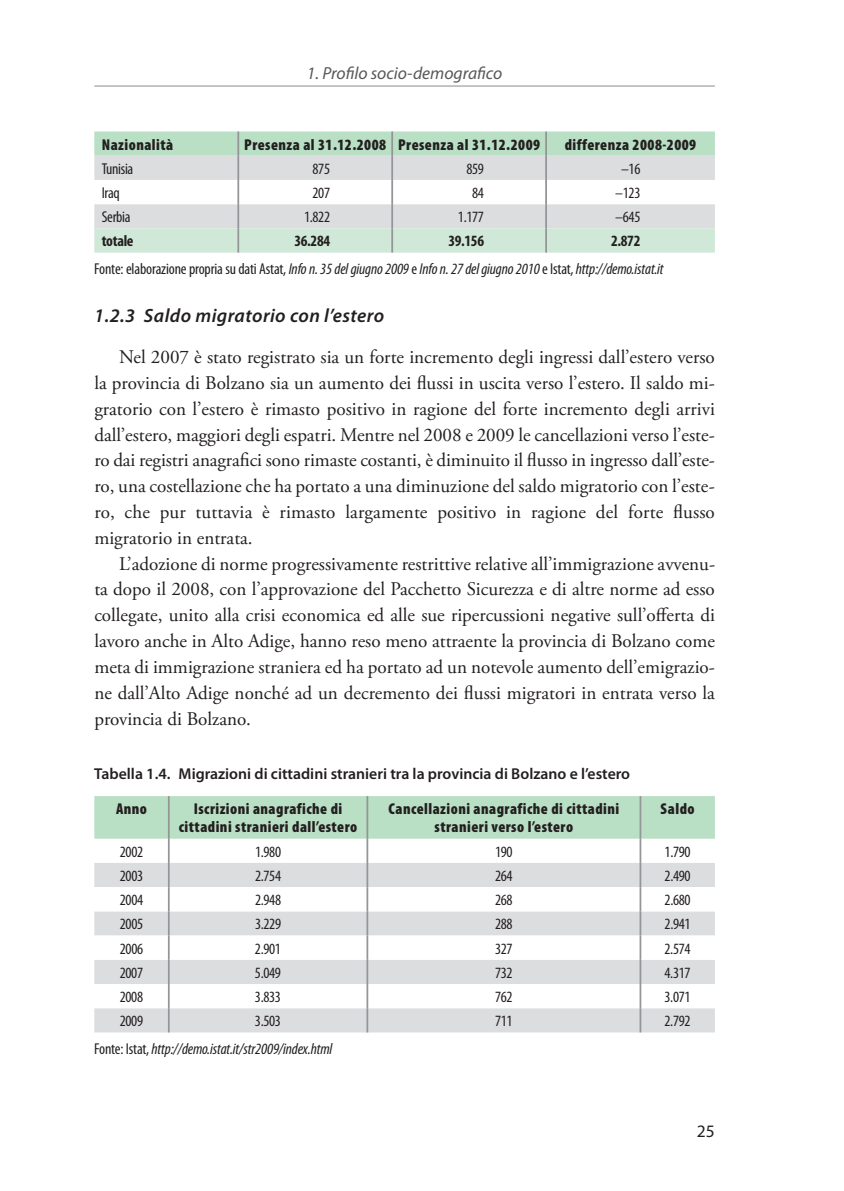
<style>
.page{position:relative;width:844px;height:1191px;background:#fff}
.page>*{position:absolute;margin:0;border:0;box-sizing:border-box;transform-origin:0 0}
.t1{font:19.25px/25.7px "Rytvpy A Garamond Pro";color:#231f20;text-align:justify}
.t2{font:italic 600 19.25px "Tcvktk Myriad Pro";letter-spacing:.02em;color:#231f20}
.t3{font:italic 17.5px "Vxwrxn Myriad Pro";color:#57585a}
.t4{font:17.5px "Crcfrr Myriad Pro";color:#231f20}
.t5{font:900 condensed 15.75px/18.4px "Dflqkq Myriad Pro";letter-spacing:.03em;color:#231f20;text-align:center}
.t6{font:condensed 15.75px "Pkrjjb Myriad Pro";letter-spacing:-.02em;color:#231f20}
.t7{font:italic condensed 15.75px "Nghmgb Myriad Pro";letter-spacing:-.01em;color:#231f20}
.t8{font:600 15.75px "Xfwmvp Myriad Pro";color:#231f20}
.t9{font:700 condensed 15.75px "Mdjbnb Myriad Pro";letter-spacing:-.02em;color:#231f20}
.s1{font-family:"Pkrjjb Myriad Pro";font-style:normal}
</style>
<div class="page">
<hr style="left:94px;top:86px;width:620px;height:1px;background:#8a8c8f">
<svg style="left:94px;top:131px;width:620px;height:25px;background:#bbdfc5"></svg>
<div style="left:94px;top:156px;width:620px;height:72px;background:#dcdddf"></div>
<svg style="left:94px;top:180px;width:620px;height:24px"></svg>
<svg style="left:94px;top:228px;width:620px;height:25px;background:#d1e8d7"></svg>
<hr style="left:237px;top:131px;width:2px;height:25px;background:#939598">
<hr style="left:391px;top:131px;width:2px;height:25px;background:#939598">
<hr style="left:237px;top:156px;width:2px;height:24px;background:#939598">
<hr style="left:391px;top:156px;width:2px;height:24px;background:#939598">
<hr style="left:237px;top:180px;width:2px;height:24px;background:#939598">
<hr style="left:391px;top:180px;width:2px;height:24px;background:#939598">
<hr style="left:237px;top:204px;width:2px;height:24px;background:#939598">
<hr style="left:391px;top:204px;width:2px;height:24px;background:#939598">
<hr style="left:237px;top:228px;width:2px;height:25px;background:#939598">
<hr style="left:391px;top:228px;width:2px;height:25px;background:#939598">
<hr style="left:545px;top:131px;width:2px;height:25px;background:#939598">
<hr style="left:545px;top:156px;width:2px;height:24px;background:#939598">
<hr style="left:545px;top:180px;width:2px;height:24px;background:#939598">
<hr style="left:545px;top:204px;width:2px;height:24px;background:#939598">
<hr style="left:545px;top:228px;width:2px;height:25px;background:#939598">
<div style="left:94px;top:796px;width:620px;height:42px;background:#b9dfc4"></div>
<div style="left:94px;top:863px;width:620px;height:169px;background:#dcdddf"></div>
<svg style="left:94px;top:887px;width:620px;height:121px"></svg>
<hr style="left:168px;top:796px;width:2px;height:42px;background:#939598">
<hr style="left:366px;top:796px;width:2px;height:42px;background:#939598">
<hr style="left:168px;top:838px;width:2px;height:25px;background:#939598">
<hr style="left:366px;top:838px;width:2px;height:25px;background:#939598">
<hr style="left:168px;top:863px;width:2px;height:24px;background:#939598">
<hr style="left:366px;top:863px;width:2px;height:24px;background:#939598">
<hr style="left:168px;top:887px;width:2px;height:24px;background:#939598">
<hr style="left:366px;top:887px;width:2px;height:24px;background:#939598">
<hr style="left:168px;top:911px;width:2px;height:24px;background:#939598">
<hr style="left:366px;top:911px;width:2px;height:24px;background:#939598">
<hr style="left:168px;top:935px;width:2px;height:24px;background:#939598">
<hr style="left:366px;top:935px;width:2px;height:24px;background:#939598">
<hr style="left:168px;top:959px;width:2px;height:25px;background:#939598">
<hr style="left:366px;top:959px;width:2px;height:25px;background:#939598">
<hr style="left:168px;top:984px;width:2px;height:24px;background:#939598">
<hr style="left:366px;top:984px;width:2px;height:24px;background:#939598">
<hr style="left:168px;top:1008px;width:2px;height:24px;background:#939598">
<hr style="left:366px;top:1008px;width:2px;height:24px;background:#939598">
<hr style="left:639px;top:796px;width:2px;height:42px;background:#939598">
<hr style="left:639px;top:838px;width:2px;height:25px;background:#939598">
<hr style="left:639px;top:863px;width:2px;height:24px;background:#939598">
<hr style="left:639px;top:887px;width:2px;height:24px;background:#939598">
<hr style="left:639px;top:911px;width:2px;height:24px;background:#939598">
<hr style="left:639px;top:935px;width:2px;height:24px;background:#939598">
<hr style="left:639px;top:959px;width:2px;height:25px;background:#939598">
<hr style="left:639px;top:984px;width:2px;height:24px;background:#939598">
<hr style="left:639px;top:1008px;width:2px;height:24px;background:#939598">
<p class="t3" style="left:307px;top:64px;width:197px">1. Profilo socio-demografico</p>
<p class="t5" style="left:102px;top:135px;width:73px">Nazionalità</p>
<p class="t5" style="left:244px;top:135px;width:297px">Presenza al 31.12.2008 Presenza al 31.12.2009</p>
<p class="t5" style="left:564px;top:135px;width:133px">differenza 2008-2009</p>
<p class="t6" style="left:102px;top:160px;width:33px">Tunisia</p>
<p class="t6" style="left:312px;top:160px;width:19px">875</p>
<p class="t6" style="left:466px;top:160px;width:19px">859</p>
<p class="t6" style="left:621px;top:160px;width:21px">–16</p>
<p class="t6" style="left:102px;top:184px;width:20px">Iraq</p>
<p class="t6" style="left:312px;top:184px;width:19px">207</p>
<p class="t6" style="left:472px;top:184px;width:13px">84</p>
<p class="t6" style="left:615px;top:184px;width:27px">–123</p>
<p class="t6" style="left:102px;top:208px;width:30px">Serbia</p>
<p class="t6" style="left:304px;top:208px;width:28px">1.822</p>
<p class="t6" style="left:458px;top:208px;width:28px">1.177</p>
<p class="t6" style="left:615px;top:208px;width:27px">–645</p>
<p class="t9" style="left:102px;top:232px;width:33px">totale</p>
<p class="t9" style="left:294px;top:232px;width:37px">36.284</p>
<p class="t9" style="left:448px;top:232px;width:37px">39.156</p>
<p class="t9" style="left:611px;top:232px;width:31px">2.872</p>
<p class="t7" style="left:94px;top:260px;width:570px"><span class="s1">Fonte: elaborazione propria su dati Astat,</span> Info n. 35 del giugno 2009 <span class="s1">e</span> Info n. 27 del giugno 2010 <span class="s1">e Istat,</span> http://demo.istat.it</p>
<p class="t2" style="left:94px;top:305px;width:291px">1.2.3 Saldo migratorio con l’estero</p>
<p class="t1" style="left:94px;top:345px;width:622px;text-indent:25px">Nel 2007 è stato registrato sia un forte incremento degli ingressi dall’estero verso la provincia di Bolzano sia un aumento dei flussi in uscita verso l’estero. Il saldo mi&shy;gratorio con l’estero è rimasto positivo in ragione del forte incremento degli arrivi dall’estero, maggiori degli espatri. Mentre nel 2008 e 2009 le cancellazioni verso l’este&shy;ro dai registri anagrafici sono rimaste costanti, è diminuito il flusso in ingresso dall’este&shy;ro, una costellazione che ha portato a una diminuzione del saldo migratorio con l’este&shy;ro, che pur tuttavia è rimasto largamente positivo in ragione del forte flusso migratorio in entrata.</p>
<p class="t1" style="left:94px;top:551px;width:622px;text-indent:25px">L’adozione di norme progressivamente restrittive relative all’immigrazione avvenu&shy;ta dopo il 2008, con l’approvazione del Pacchetto Sicurezza e di altre norme ad esso collegate, unito alla crisi economica ed alle sue ripercussioni negative sull’offerta di lavoro anche in Alto Adige, hanno reso meno attraente la provincia di Bolzano come meta di immigrazione straniera ed ha portato ad un notevole aumento dell’emigrazio&shy;ne dall’Alto Adige nonché ad un decremento dei flussi migratori in entrata verso la provincia di Bolzano.</p>
<p class="t8" style="left:94px;top:765px;width:537px">Tabella 1.4. Migrazioni di cittadini stranieri tra la provincia di Bolzano e l’estero</p>
<p class="t5" style="left:116px;top:800px;width:33px">Anno</p>
<p class="t5" style="left:179px;top:800px;width:180px">Iscrizioni anagrafiche di cittadini stranieri dall’estero</p>
<p class="t5" style="left:388px;top:800px;width:232px">Cancellazioni anagrafiche di cittadini stranieri verso l’estero</p>
<p class="t5" style="left:660px;top:800px;width:36px">Saldo</p>
<p class="t6" style="left:120px;top:843px;width:25px">2002</p>
<p class="t6" style="left:255px;top:843px;width:28px">1.980</p>
<p class="t6" style="left:495px;top:843px;width:19px">190</p>
<p class="t6" style="left:664px;top:843px;width:28px">1.790</p>
<p class="t6" style="left:120px;top:867px;width:25px">2003</p>
<p class="t6" style="left:255px;top:867px;width:28px">2.754</p>
<p class="t6" style="left:495px;top:867px;width:19px">264</p>
<p class="t6" style="left:664px;top:867px;width:28px">2.490</p>
<p class="t6" style="left:120px;top:891px;width:25px">2004</p>
<p class="t6" style="left:255px;top:891px;width:28px">2.948</p>
<p class="t6" style="left:495px;top:891px;width:19px">268</p>
<p class="t6" style="left:664px;top:891px;width:28px">2.680</p>
<p class="t6" style="left:120px;top:915px;width:25px">2005</p>
<p class="t6" style="left:255px;top:915px;width:28px">3.229</p>
<p class="t6" style="left:495px;top:915px;width:19px">288</p>
<p class="t6" style="left:664px;top:915px;width:28px">2.941</p>
<p class="t6" style="left:120px;top:940px;width:25px">2006</p>
<p class="t6" style="left:255px;top:940px;width:28px">2.901</p>
<p class="t6" style="left:495px;top:940px;width:19px">327</p>
<p class="t6" style="left:664px;top:940px;width:28px">2.574</p>
<p class="t6" style="left:120px;top:964px;width:25px">2007</p>
<p class="t6" style="left:255px;top:964px;width:28px">5.049</p>
<p class="t6" style="left:495px;top:964px;width:19px">732</p>
<p class="t6" style="left:664px;top:964px;width:28px">4.317</p>
<p class="t6" style="left:120px;top:988px;width:25px">2008</p>
<p class="t6" style="left:255px;top:988px;width:28px">3.833</p>
<p class="t6" style="left:495px;top:988px;width:19px">762</p>
<p class="t6" style="left:664px;top:988px;width:28px">3.071</p>
<p class="t6" style="left:120px;top:1012px;width:25px">2009</p>
<p class="t6" style="left:255px;top:1012px;width:28px">3.503</p>
<p class="t6" style="left:495px;top:1012px;width:19px">711</p>
<p class="t6" style="left:664px;top:1012px;width:28px">2.792</p>
<p class="t7" style="left:94px;top:1040px;width:239px"><span class="s1">Fonte: Istat,</span> http://demo.istat.it/str2009/index.html</p>
<p class="t4" style="left:696px;top:1121px;width:19px">25</p>
</div>
